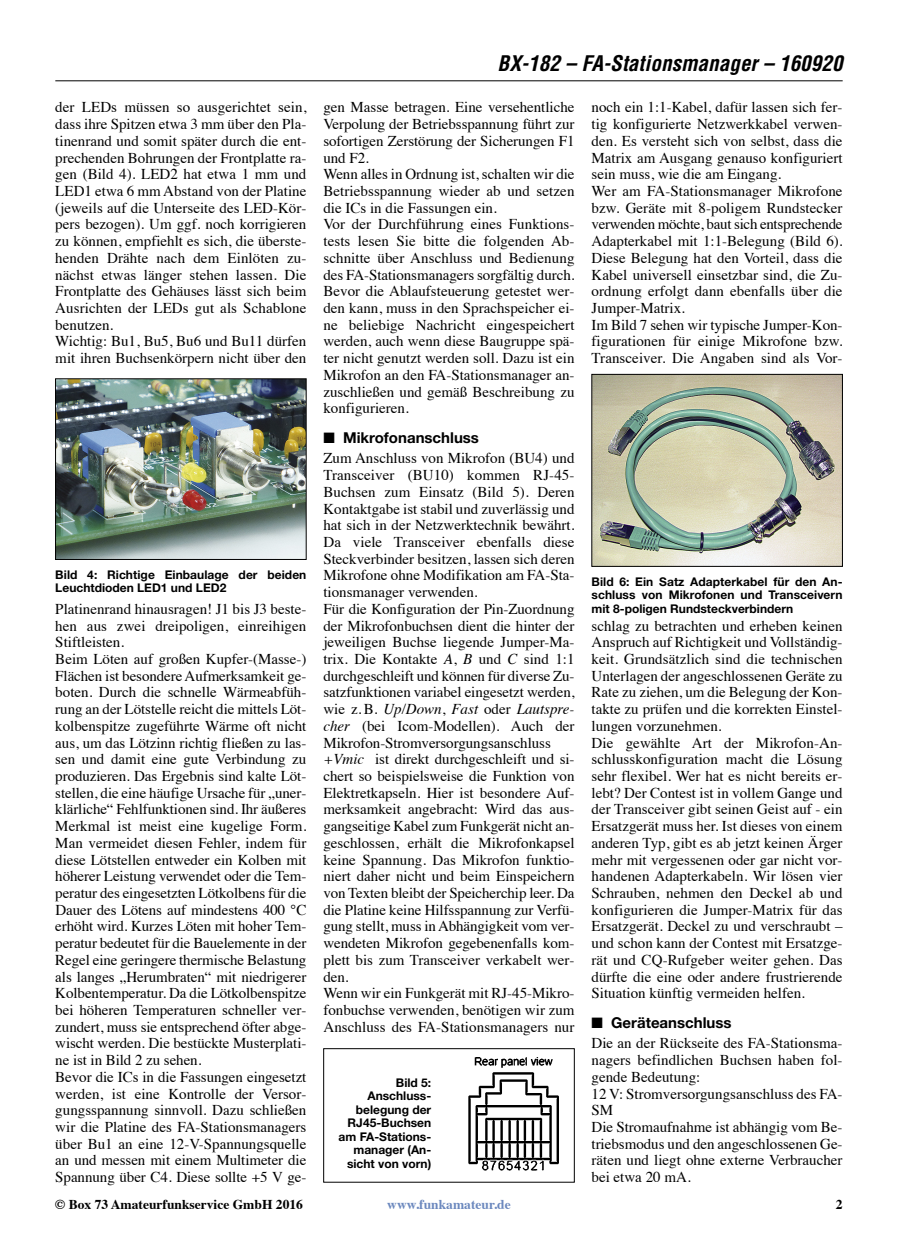
<style>
.page{position:relative;width:898px;height:1259px;background:#fff}
.page>*{position:absolute;margin:0;border:0;box-sizing:border-box;transform-origin:0 0}
.t1{font:italic 700 condensed 21px "Helvetica";letter-spacing:.005em;color:#000}
.t2{font:15px/16.6px "Times";color:#000}
.t3{font:700 15px "Helvetica Neue";color:#000}
.t4{font:700 13.5px "Times";color:#000}
.t5{font:700 13.5px "Times";color:#6b88be}
.t6{font:700 12px/13.5px "Helvetica Neue";color:#000;text-align:right}
.s1{font-style:italic}
</style>
<div class="page">
<hr style="left:55px;top:80px;width:787px;height:1px;background:#000">
<div style="left:323px;top:1048px;width:251px;height:134px;border:1px solid #000"></div>
<img style="left:468px;top:1057px;width:91px;height:114px">
<img style="left:593px;top:376px;width:247px;height:188px">
<img style="left:57px;top:380px;width:247px;height:178px">
<div style="left:55px;top:378px;width:251px;height:182px;border:1px solid #000"></div>
<p class="t2" style="left:55px;top:100px;width:252px">der LEDs müssen so ausgerichtet sein, dass ihre Spitzen etwa 3 mm über den Pla&shy;tinenrand und somit später durch die ent&shy;prechenden Bohrungen der Frontplatte ra&shy;gen (Bild 4). LED2 hat etwa 1 mm und LED1 etwa 6 mm Abstand von der Platine (jeweils auf die Unterseite des LED-Kör&shy;pers bezogen). Um ggf. noch korrigieren zu können, empfiehlt es sich, die überste&shy;henden Drähte nach dem Einlöten zu&shy;nächst etwas länger stehen lassen. Die Frontplatte des Gehäuses lässt sich beim Ausrichten der LEDs gut als Schablone benutzen.<br>Wichtig: Bu1, Bu5, Bu6 und Bu11 dürfen mit ihren Buchsenkörpern nicht über den</p>
<p class="t6" style="left:55px;top:569px;width:252px;text-align:left">Bild 4: Richtige Einbaulage der beiden<br>Leuchtdioden LED1 und LED2</p>
<p class="t2" style="left:55px;top:602px;width:252px">Platinenrand hinausragen! J1 bis J3 beste&shy;hen aus zwei dreipoligen, einreihigen Stiftleisten.<br>Beim Löten auf großen Kupfer-(Masse-)<br>Flächen ist besondereAufmerksamkeit ge&shy;boten. Durch die schnelle Wärmeabfüh&shy;rung an der Lötstelle reicht die mittels Löt&shy;kolbenspitze zugeführte Wärme oft nicht aus, um das Lötzinn richtig fließen zu las&shy;sen und damit eine gute Verbindung zu produzieren. Das Ergebnis sind kalte Löt&shy;stellen, die eine häufige Ursache für „uner&shy;klärliche“ Fehlfunktionen sind. Ihr äußeres Merkmal ist meist eine kugelige Form.<br>Man vermeidet diesen Fehler, indem für diese Lötstellen entweder ein Kolben mit höherer Leistung verwendet oder die Tem&shy;peratur des eingesetzten Lötkolbens für die Dauer des Lötens auf mindestens 400 °C erhöht wird. Kurzes Löten mit hoher Tem&shy;peratur bedeutet für die Bauelemente in der Regel eine geringere thermische Belastung als langes „Herumbraten“ mit niedrigerer Kolbentemperatur. Da die Lötkolbenspitze bei höheren Temperaturen schneller ver&shy;zundert, muss sie entsprechend öfter abge&shy;wischt werden. Die bestückte Musterplati&shy;ne ist in Bild 2 zu sehen.<br>Bevor die ICs in die Fassungen eingesetzt werden, ist eine Kontrolle der Versor&shy;gungsspannung sinnvoll. Dazu schließen wir die Platine des FA-Stationsmanagers über Bu1 an eine 12-V-Spannungsquelle an und messen mit einem Multimeter die Spannung über C4. Diese sollte +5 V ge-</p>
<h1 class="t1" style="left:497px;top:51px;width:346px">BX-182 – FA-Stationsmanager – 160920</h1>
<p class="t2" style="left:323px;top:100px;width:252px">gen Masse betragen. Eine versehentliche Verpolung der Betriebsspannung führt zur sofortigen Zerstörung der Sicherungen F1 und F2.<br>Wenn alles in Ordnung ist, schalten wir die Betriebsspannung wieder ab und setzen die ICs in die Fassungen ein.<br>Vor der Durchführung eines Funktions&shy;tests lesen Sie bitte die folgenden Ab&shy;schnitte über Anschluss und Bedienung des FA-Stationsmanagers sorgfältig durch.<br>Bevor die Ablaufsteuerung getestet wer&shy;den kann, muss in den Sprachspeicher ei&shy;ne beliebige Nachricht eingespeichert werden, auch wenn diese Baugruppe spä&shy;ter nicht genutzt werden soll. Dazu ist ein Mikrofon an den FA-Stationsmanager an&shy;zuschließen und gemäß Beschreibung zu konfigurieren.</p>
<p class="t3" style="left:323px;top:432px;width:157px">■ Mikrofonanschluss</p>
<p class="t2" style="left:323px;top:451px;width:252px">Zum Anschluss von Mikrofon (BU4) und Transceiver (BU10) kommen RJ-45- Buchsen zum Einsatz (Bild 5). Deren Kontaktgabe ist stabil und zuverlässig und hat sich in der Netzwerktechnik bewährt.<br>Da viele Transceiver ebenfalls diese Steckverbinder besitzen, lassen sich deren Mikrofone ohne Modifikation am FA-Sta&shy;tionsmanager verwenden.<br>Für die Konfiguration der Pin-Zuordnung der Mikrofonbuchsen dient die hinter der jeweiligen Buchse liegende Jumper-Ma&shy;trix. Die Kontakte <span class="s1">A</span>, <span class="s1">B</span> und <span class="s1">C</span> sind 1:1 durchgeschleift und können für diverse Zu&shy;satzfunktionen variabel eingesetzt werden, wie z.B. <span class="s1">Up/Down</span>, <span class="s1">Fast</span> oder <span class="s1">Lautspre&shy;cher</span> (bei Icom-Modellen). Auch der Mikrofon-Stromversorgungsanschluss <span class="s1">+Vmic</span> ist direkt durchgeschleift und si&shy;chert so beispielsweise die Funktion von Elektretkapseln. Hier ist besondere Auf&shy;merksamkeit angebracht: Wird das aus&shy;gangseitige Kabel zum Funkgerät nicht an&shy;geschlossen, erhält die Mikrofonkapsel keine Spannung. Das Mikrofon funktio&shy;niert daher nicht und beim Einspeichern von Texten bleibt der Speicherchip leer. Da die Platine keine Hilfsspannung zur Verfü&shy;gung stellt, muss inAbhängigkeit vom ver&shy;wendeten Mikrofon gegebenenfalls kom&shy;plett bis zum Transceiver verkabelt wer&shy;den.<br>Wenn wir ein Funkgerät mit RJ-45-Mikro&shy;fonbuchse verwenden, benötigen wir zum Anschluss des FA-Stationsmanagers nur</p>
<p class="t6" style="left:338px;top:1076px;width:94px">Bild 5:<br>Anschluss&shy;belegung der<br>RJ45-Buchsen am FA-Stations&shy;manager (An&shy;sicht von vorn)</p>
<p class="t2" style="left:591px;top:100px;width:252px">noch ein 1:1-Kabel, dafür lassen sich fer&shy;tig konfigurierte Netzwerkkabel verwen&shy;den. Es versteht sich von selbst, dass die Matrix am Ausgang genauso konfiguriert sein muss, wie die am Eingang.<br>Wer am FA-Stationsmanager Mikrofone bzw. Geräte mit 8-poligem Rundstecker verwenden möchte, baut sich entsprechende Adapterkabel mit 1:1-Belegung (Bild 6).<br>Diese Belegung hat den Vorteil, dass die Kabel universell einsetzbar sind, die Zu&shy;ordnung erfolgt dann ebenfalls über die Jumper-Matrix.<br>Im Bild 7 sehen wir typische Jumper-Kon&shy;figurationen für einige Mikrofone bzw.<br>Transceiver. Die Angaben sind als Vor-</p>
<p class="t6" style="left:591px;top:576px;width:252px;text-align:justify">Bild 6: Ein Satz Adapterkabel für den An&shy;schluss von Mikrofonen und Transceivern mit 8-poligen Rundsteckverbindern</p>
<p class="t2" style="left:591px;top:618px;width:252px">schlag zu betrachten und erheben keinen Anspruch auf Richtigkeit und Vollständig&shy;keit. Grundsätzlich sind die technischen Unterlagen der angeschlossenen Geräte zu Rate zu ziehen, um die Belegung der Kon&shy;takte zu prüfen und die korrekten Einstel&shy;lungen vorzunehmen.<br>Die gewählte Art der Mikrofon-An&shy;schlusskonfiguration macht die Lösung sehr flexibel. Wer hat es nicht bereits er&shy;lebt? Der Contest ist in vollem Gange und der Transceiver gibt seinen Geist auf - ein Ersatzgerät muss her. Ist dieses von einem anderen Typ, gibt es ab jetzt keinen Ärger mehr mit vergessenen oder gar nicht vor&shy;handenen Adapterkabeln. Wir lösen vier Schrauben, nehmen den Deckel ab und konfigurieren die Jumper-Matrix für das Ersatzgerät. Deckel zu und verschraubt – und schon kann der Contest mit Ersatzge&shy;rät und CQ-Rufgeber weiter gehen. Das dürfte die eine oder andere frustrierende Situation künftig vermeiden helfen.</p>
<p class="t3" style="left:591px;top:1017px;width:141px">■ Geräteanschluss</p>
<p class="t2" style="left:591px;top:1036px;width:252px">Die an der Rückseite des FA-Stationsma&shy;nagers befindlichen Buchsen haben fol&shy;gende Bedeutung:<br>12 V: Stromversorgungsanschluss des FA-<br>SM<br>Die Stromaufnahme ist abhängig vom Be&shy;triebsmodus und den angeschlossenen Ge&shy;räten und liegt ohne externe Verbraucher bei etwa 20 mA.</p>
<p class="t4" style="left:55px;top:1198px;width:249px">© Box 73 Amateurfunkservice GmbH 2016</p>
<p class="t5" style="left:387px;top:1198px;width:125px">www.funkamateur.de</p>
<p class="t4" style="left:835px;top:1198px;width:8px">2</p>
</div>
